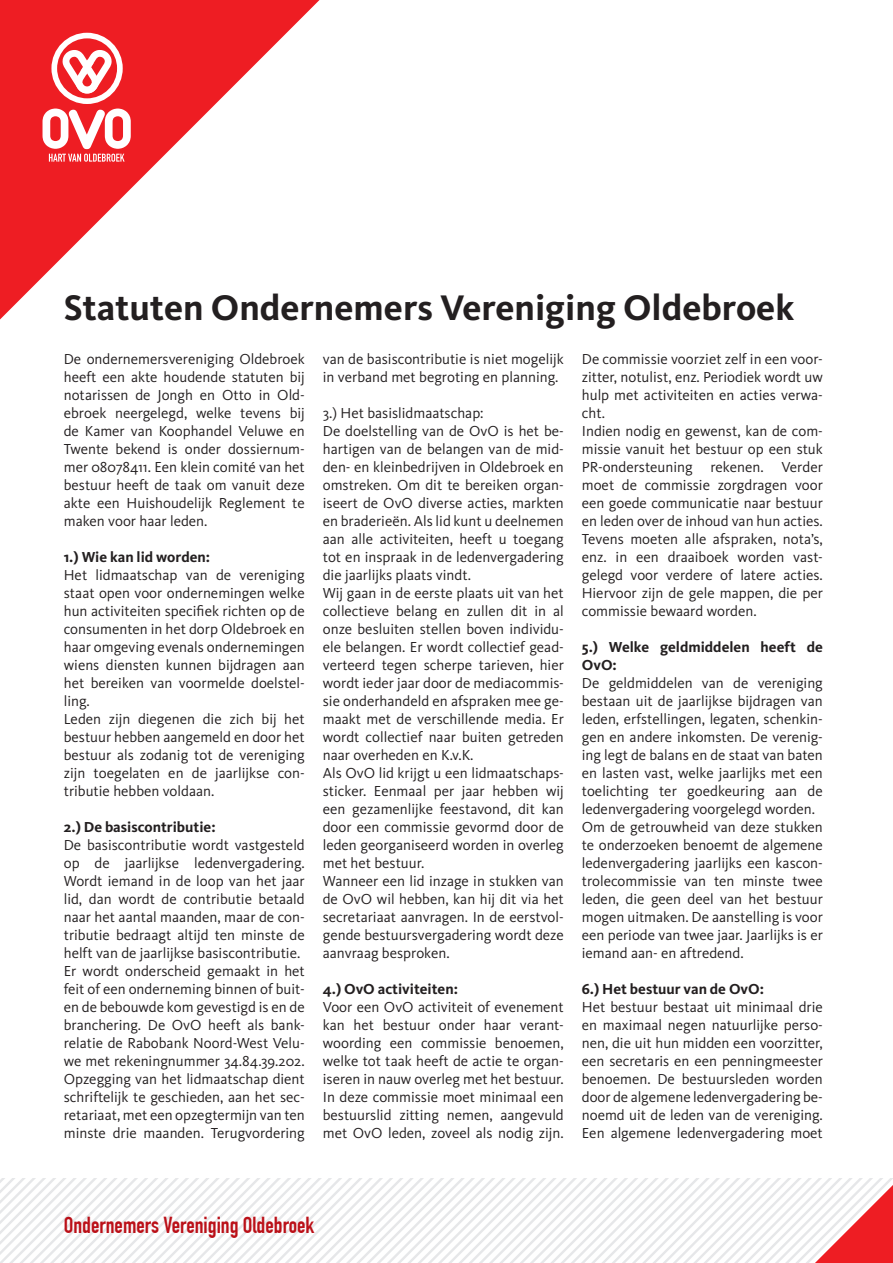
<style>
.page{position:relative;width:893px;height:1263px;background:#fff}
.page>*{position:absolute;margin:0;border:0;box-sizing:border-box;transform-origin:0 0}
.t1{font:700 36.9px "Kievit";color:#231f20}
.t2{font:700 22.65px "DIN Condensed";color:#bb1018}
.t3{font:15px/18px "Kievit";color:#231f20}
.t4{font:700 15px/18px "Kievit";color:#231f20}
</style>
<div class="page">
<svg style="left:0;top:1178px;width:893px;height:85px"></svg>
<svg style="left:0;top:0;width:319px;height:319px"></svg>
<svg style="left:43px;top:33px;width:88px;height:129px"></svg>
<svg style="left:815px;top:1185px;width:78px;height:78px"></svg>
<h1 class="t1" style="left:64px;top:286px;width:732px">Statuten Ondernemers Vereniging Oldebroek</h1>
<p class="t3" style="left:64px;top:350px;width:243px;text-align:justify">De ondernemersvereniging Oldebroek heeft een akte houdende statuten bij notarissen de Jongh en Otto in Old&shy;ebroek neergelegd, welke tevens bij de Kamer van Koophandel Veluwe en Twente bekend is onder dossiernum&shy;mer 08078411. Een klein comité van het bestuur heeft de taak om vanuit deze akte een Huishoudelijk Reglement te maken voor haar leden.</p>
<p class="t4" style="left:64px;top:548px;width:148px">1.) Wie kan lid worden:</p>
<p class="t3" style="left:64px;top:566px;width:243px">Het lidmaatschap van de vereniging staat open voor ondernemingen welke hun activiteiten specifiek richten op de consumenten in het dorp Oldebroek en haar omgeving evenals ondernemingen wiens diensten kunnen bijdragen aan het bereiken van voormelde doelstel&shy;ling.<br>Leden zijn diegenen die zich bij het bestuur hebben aangemeld en door het bestuur als zodanig tot de vereniging zijn toegelaten en de jaarlijkse con&shy;tributie hebben voldaan.</p>
<p class="t4" style="left:64px;top:818px;width:153px">2.) De basiscontributie:</p>
<p class="t3" style="left:64px;top:836px;width:243px">De basiscontributie wordt vastgesteld op de jaarlijkse ledenvergadering.<br>Wordt iemand in de loop van het jaar lid, dan wordt de contributie betaald naar het aantal maanden, maar de con&shy;tributie bedraagt altijd ten minste de helft van de jaarlijkse basiscontributie.<br>Er wordt onderscheid gemaakt in het feit of een onderneming binnen of buit&shy;en de bebouwde kom gevestigd is en de branchering. De OvO heeft als bank&shy;relatie de Rabobank Noord-West Velu&shy;we met rekeningnummer 34.84.39.202.<br>Opzegging van het lidmaatschap dient schriftelijk te geschieden, aan het sec&shy;retariaat, met een opzegtermijn van ten minste drie maanden. Terugvordering</p>
<p class="t3" style="left:323px;top:350px;width:242px">van de basiscontributie is niet mogelijk in verband met begroting en planning.</p>
<p class="t3" style="left:323px;top:404px;width:243px">3.) Het basislidmaatschap:<br>De doelstelling van de OvO is het be&shy;hartigen van de belangen van de mid&shy;den- en kleinbedrijven in Oldebroek en omstreken. Om dit te bereiken organ&shy;iseert de OvO diverse acties, markten en braderieën. Als lid kunt u deelnemen aan alle activiteiten, heeft u toegang tot en inspraak in de ledenvergadering die jaarlijks plaats vindt.<br>Wij gaan in de eerste plaats uit van het collectieve belang en zullen dit in al onze besluiten stellen boven individu&shy;ele belangen. Er wordt collectief gead&shy;verteerd tegen scherpe tarieven, hier wordt ieder jaar door de mediacommis&shy;sie onderhandeld en afspraken mee ge&shy;maakt met de verschillende media. Er wordt collectief naar buiten getreden naar overheden en K.v.K.<br>Als OvO lid krijgt u een lidmaatschaps&shy;sticker. Eenmaal per jaar hebben wij een gezamenlijke feestavond, dit kan door een commissie gevormd door de leden georganiseerd worden in overleg met het bestuur.<br>Wanneer een lid inzage in stukken van de OvO wil hebben, kan hij dit via het secretariaat aanvragen. In de eerstvol&shy;gende bestuursvergadering wordt deze aanvraag besproken.</p>
<p class="t4" style="left:323px;top:980px;width:137px">4.) OvO activiteiten:</p>
<p class="t3" style="left:323px;top:998px;width:243px;text-align:justify">Voor een OvO activiteit of evenement kan het bestuur onder haar verant&shy;woording een commissie benoemen, welke tot taak heeft de actie te organ&shy;iseren in nauw overleg met het bestuur.<br>In deze commissie moet minimaal een bestuurslid zitting nemen, aangevuld met OvO leden, zoveel als nodig zijn.</p>
<p class="t3" style="left:582px;top:350px;width:243px">De commissie voorziet zelf in een voor&shy;zitter, notulist, enz. Periodiek wordt uw hulp met activiteiten en acties verwa&shy;cht.<br>Indien nodig en gewenst, kan de com&shy;missie vanuit het bestuur op een stuk PR-ondersteuning rekenen. Verder moet de commissie zorgdragen voor een goede communicatie naar bestuur en leden over de inhoud van hun acties.<br>Tevens moeten alle afspraken, nota’s, enz. in een draaiboek worden vast&shy;gelegd voor verdere of latere acties.<br>Hiervoor zijn de gele mappen, die per commissie bewaard worden.</p>
<p class="t4" style="left:582px;top:638px;width:242px">5.) Welke geldmiddelen heeft de<br>OvO:</p>
<p class="t3" style="left:582px;top:674px;width:243px">De geldmiddelen van de vereniging bestaan uit de jaarlijkse bijdragen van leden, erfstellingen, legaten, schenkin&shy;gen en andere inkomsten. De verenig&shy;ing legt de balans en de staat van baten en lasten vast, welke jaarlijks met een toelichting ter goedkeuring aan de ledenvergadering voorgelegd worden.<br>Om de getrouwheid van deze stukken te onderzoeken benoemt de algemene ledenvergadering jaarlijks een kascon&shy;trolecommissie van ten minste twee leden, die geen deel van het bestuur mogen uitmaken. De aanstelling is voor een periode van twee jaar. Jaarlijks is er iemand aan- en aftredend.</p>
<p class="t4" style="left:582px;top:980px;width:184px">6.) Het bestuur van de OvO:</p>
<p class="t3" style="left:582px;top:998px;width:243px;text-align:justify">Het bestuur bestaat uit minimaal drie en maximaal negen natuurlijke perso&shy;nen, die uit hun midden een voorzitter, een secretaris en een penningmeester benoemen. De bestuursleden worden door de algemene ledenvergadering be&shy;noemd uit de leden van de vereniging.<br>Een algemene ledenvergadering moet</p>
<h2 class="t2" style="left:64px;top:1211px;width:252px">Ondernemers Vereniging Oldebroek</h2>
</div>
